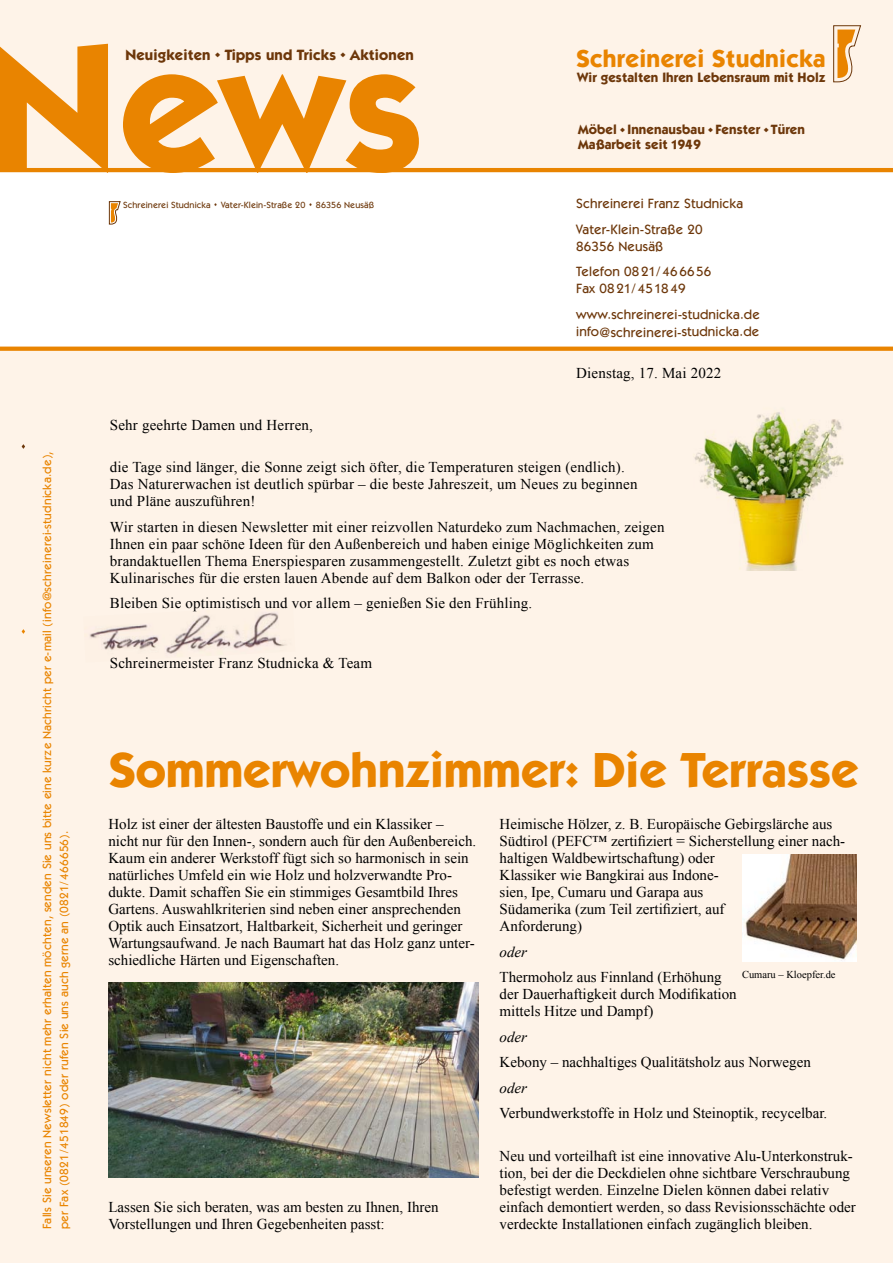
<style>
.page{position:relative;width:893px;height:1263px;background:#fff}
.page>*{position:absolute;margin:0;border:0;box-sizing:border-box;transform-origin:0 0}
.t1{font:700 180px "Itc Kabel";color:#e98400}
.t2{font:700 49.5px "Itc Kabel";color:#e98400}
.t3{font:700 24.75px "Itc Kabel";letter-spacing:.01em;color:#e98400}
.t4{font:15px/17px "Times New Roman";color:#000}
.t5{font:700 15px "Itc Kabel";letter-spacing:.01em;color:#6d370a}
.t6{font:italic 15px "Times New Roman";color:#000}
.t7{font:500 13.5px/17px "Itc Kabel";letter-spacing:.01em;color:#6d370a}
.t8{font:700 13.5px/14.9px "Itc Kabel";letter-spacing:.005em;color:#6d370a}
.t9{font:500 12px/17px "Itc Kabel";letter-spacing:.01em;color:#e98400}
.t10{font:10.5px "Times New Roman";color:#000}
.t11{font:500 9px "Itc Kabel";letter-spacing:.01em;color:#6d370a}
.s1{font-size:21px}
</style>
<div class="page">
<div style="left:0;top:349px;width:893px;height:914px;background:#fef3e8"></div>
<svg style="left:0;top:347px;width:893px;height:4px;background:#e98809"></svg>
<div style="left:0;top:0;width:893px;height:170px;background:#fef3e8"></div>
<svg style="left:109px;top:201px;width:11px;height:23px"></svg>
<hr style="left:0;top:168px;width:893px;height:4px;background:#e98400">
<svg style="left:833px;top:25px;width:28px;height:57px"></svg>
<img style="left:89px;top:612px;width:198px;height:42px">
<img style="left:694px;top:412px;width:150px;height:159px">
<img style="left:108px;top:982px;width:370px;height:196px">
<img style="left:742px;top:855px;width:115px;height:106px">
<p class="t1" style="left:-13px;top:-1px;width:438px">News</p>
<p class="t3" style="left:576px;top:43px;width:251px">Schreinerei Studnicka</p>
<p class="t5" style="left:125px;top:45px;width:290px">Neuigkeiten <span class="s1">.</span> Tipps und Tricks <span class="s1">.</span> Aktionen</p>
<p class="t8" style="left:577px;top:70px;width:250px">Wir gestalten Ihren Lebensraum mit Holz</p>
<p class="t8" style="left:578px;top:122px;width:228px">Möbel <sup>.</sup> Innenausbau <sup>.</sup> Fenster <sup>.</sup> Türen<br>Maßarbeit seit 1949</p>
<p class="t9" style="left:38px;top:1229px;width:779px;rotate:-90deg">Falls Sie unseren Newsletter nicht mehr erhalten möchten, senden Sie uns bitte eine kurze Nachricht per e-mail (info@schreinerei-studnicka.de), per Fax (0821/451849) oder rufen Sie uns auch gerne an (0821/466656).</p>
<p class="t11" style="left:123px;top:200px;width:252px">Schreinerei Studnicka <sup>.</sup> Vater-Klein-Straße 20 <sup>.</sup> 86356 Neusäß</p>
<p class="t7" style="left:576px;top:195px;width:168px">Schreinerei Franz Studnicka</p>
<p class="t7" style="left:576px;top:221px;width:128px">Vater-Klein-Straße 20<br>86356 Neusäß</p>
<p class="t7" style="left:576px;top:263px;width:137px">Telefon 0821/ 466656<br>Fax 0821/ 451849</p>
<p class="t7" style="left:576px;top:306px;width:185px">www.schreinerei-studnicka.de info@schreinerei-studnicka.de</p>
<p class="t4" style="left:576px;top:365px;width:147px">Dienstag, 17. Mai 2022</p>
<p class="t4" style="left:110px;top:416px;width:205px">Sehr geehrte Damen und Herren,</p>
<p class="t4" style="left:110px;top:458px;width:529px">die Tage sind länger, die Sonne zeigt sich öfter, die Temperaturen steigen (endlich).<br>Das Naturerwachen ist deutlich spürbar – die beste Jahreszeit, um Neues zu beginnen und Pläne auszuführen!</p>
<p class="t4" style="left:110px;top:518px;width:556px">Wir starten in diesen Newsletter mit einer reizvollen Naturdeko zum Nachmachen, zeigen Ihnen ein paar schöne Ideen für den Außenbereich und haben einige Möglichkeiten zum brandaktuellen Thema Enerspiesparen zusammengestellt. Zuletzt gibt es noch etwas Kulinarisches für die ersten lauen Abende auf dem Balkon oder der Terrasse.</p>
<p class="t4" style="left:110px;top:594px;width:424px">Bleiben Sie optimistisch und vor allem – genießen Sie den Frühling.</p>
<p class="t4" style="left:110px;top:654px;width:264px">Schreinermeister Franz Studnicka &amp; Team</p>
<p class="t2" style="left:108px;top:740px;width:752px">Sommerwohnzimmer: Die Terrasse</p>
<p class="t4" style="left:108px;top:815px;width:369px">Holz ist einer der ältesten Baustoffe und ein Klassiker – nicht nur für den Innen-, sondern auch für den Außenbereich.<br>Kaum ein anderer Werkstoff fügt sich so harmonisch in sein natürliches Umfeld ein wie Holz und holzverwandte Pro&shy;dukte. Damit schaffen Sie ein stimmiges Gesamtbild Ihres Gartens. Auswahlkriterien sind neben einer ansprechenden Optik auch Einsatzort, Haltbarkeit, Sicherheit und geringer Wartungsaufwand. Je nach Baumart hat das Holz ganz unter&shy;schiedliche Härten und Eigenschaften.</p>
<p class="t4" style="left:108px;top:1198px;width:332px">Lassen Sie sich beraten, was am besten zu Ihnen, Ihren<br>Vorstellungen und Ihren Gegebenheiten passt:</p>
<p class="t4" style="left:500px;top:815px;width:347px">Heimische Hölzer, z. B. Europäische Gebirgslärche aus Südtirol (PEFC™ zertifiziert = Sicherstellung einer nach&shy;haltigen Waldbewirtschaftung) oder<br>Klassiker wie Bangkirai aus Indone-<br>sien, Ipe, Cumaru und Garapa aus<br>Südamerika (zum Teil zertifiziert, auf<br>Anforderung)</p>
<p class="t6" style="left:500px;top:941px;width:29px">oder</p>
<p class="t4" style="left:500px;top:968px;width:239px">Thermoholz aus Finnland (Erhöhung der Dauerhaftigkeit durch Modifikation mittels Hitze und Dampf)</p>
<p class="t6" style="left:500px;top:1026px;width:29px">oder</p>
<p class="t4" style="left:500px;top:1054px;width:313px">Kebony – nachhaltiges Qualitätsholz aus Norwegen</p>
<p class="t6" style="left:500px;top:1077px;width:29px">oder</p>
<p class="t4" style="left:500px;top:1105px;width:329px">Verbundwerkstoffe in Holz und Steinoptik, recycelbar.</p>
<p class="t4" style="left:500px;top:1147px;width:358px">Neu und vorteilhaft ist eine innovative Alu-Unterkonstruk&shy;tion, bei der die Deckdielen ohne sichtbare Verschraubung befestigt werden. Einzelne Dielen können dabei relativ einfach demontiert werden, so dass Revisionsschächte oder verdeckte Installationen einfach zugänglich bleiben.</p>
<p class="t10" style="left:742px;top:967px;width:95px">Cumaru – Kloepfer.de</p>
</div>
